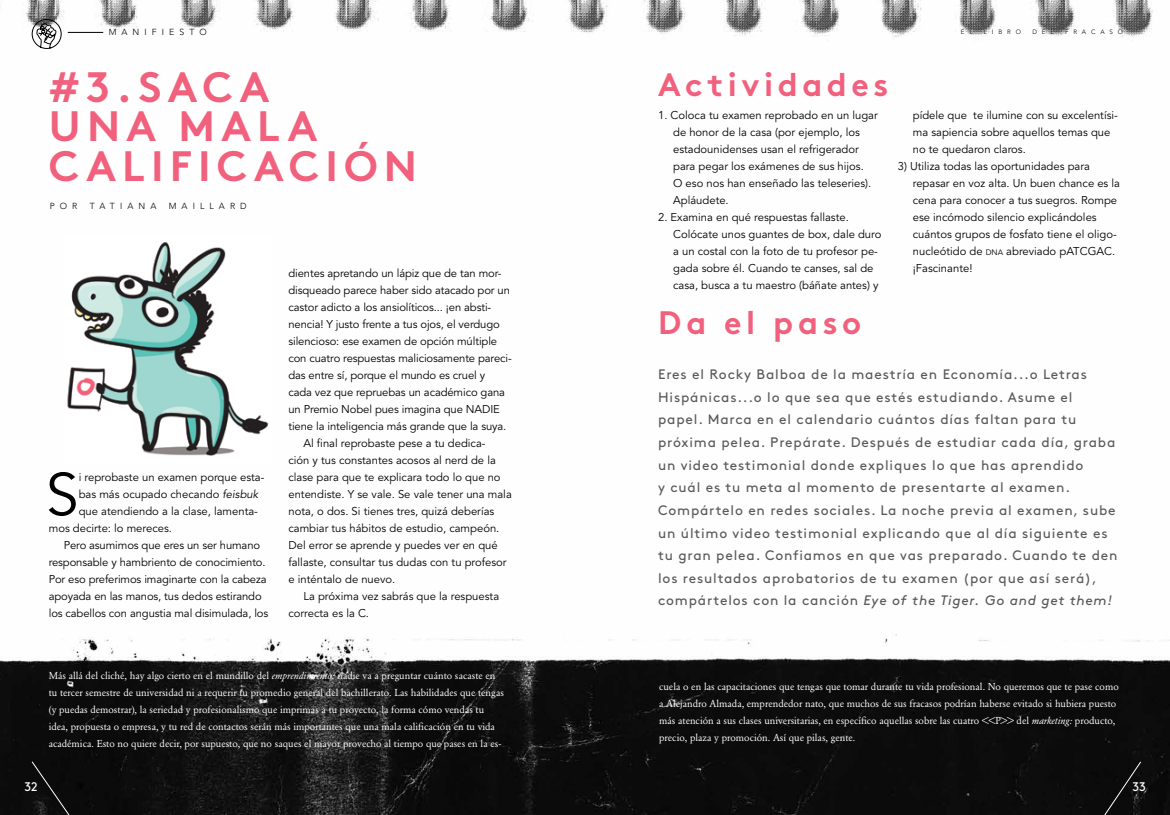
<style>
.page{position:relative;width:1170px;height:815px;background:#fff}
.page>*{position:absolute;margin:0;border:0;box-sizing:border-box;transform-origin:0 0}
.t1{font:59.25px "Avenir";color:#000}
.t2{font:700 42.5px/39.6px "Brown";letter-spacing:.145em;color:#f1617d}
.t3{font:700 32.5px "Brown";letter-spacing:.145em;color:#f1617d}
.t4{font:13.75px/22.6px "Brown";letter-spacing:.06em;color:#58595b}
.t5{font:12.5px "Brown";color:#fff}
.t6{font:11.25px/17px "Avenir";color:#000}
.t7{font:10px/17px "Garamond BE";color:#fff}
.t8{font:300 8.75px "Avenir";letter-spacing:.58em;color:#000}
.t9{font:300 6.25px "Avenir";color:#000}
.s1{font-size:7.88px}
.s2{font-style:italic}
</style>
<div class="page">
<img style="left:0;top:0;width:1153px;height:38px">
<img style="left:0;top:633px;width:1169px;height:182px">
<svg style="left:32px;top:19px;width:29px;height:30px"></svg>
<hr style="left:68px;top:32px;width:35px;height:1px;background:#000">
<img style="left:67px;top:242px;width:202px;height:214px">
<svg style="left:1092px;top:761px;width:48px;height:54px;background:#121212"></svg>
<svg style="left:32px;top:761px;width:50px;height:54px;background:#121212"></svg>
<p class="t8" style="left:109px;top:27px;width:23px">M AN</p>
<p class="t8" style="left:144px;top:27px;width:35px">IFIESTO</p>
<p class="t9" style="left:960px;top:28px;width:12px">E L</p>
<p class="t9" style="left:983px;top:28px;width:31px">L IBRO</p>
<p class="t9" style="left:1032px;top:28px;width:8px">DEL</p>
<p class="t9" style="left:1064px;top:28px;width:18px">F RACASO</p>
<h2 class="t2" style="left:49px;top:63px;width:370px">#3.SACA<br>UNA M ALA<br>CALIFICACIÓN</h2>
<h3 class="t3" style="left:658px;top:59px;width:232px">ACTIVIDADES</h3>
<p class="t6" style="left:673px;top:107px;width:206px;text-indent:-15px">1. Coloca tu examen reprobado en un lugar de honor de la casa (por ejemplo, los estadounidenses usan el refrigerador para pegar los exámenes de sus hijos.<br>O eso nos han enseñado las teleseries).<br>Apláudete.</p>
<p class="t6" style="left:673px;top:209px;width:210px;text-indent:-15px">2. Examina en qué respuestas fallaste.<br>Colócate unos guantes de box, dale duro a un costal con la foto de tu profesor pe&shy;gada sobre él. Cuando te canses, sal de casa, busca a tu maestro (báñate antes) y</p>
<p class="t6" style="left:912px;top:107px;width:207px">pídele que te ilumine con su excelentísi&shy;ma sapiencia sobre aquellos temas que no te quedaron claros.</p>
<p class="t6" style="left:912px;top:158px;width:209px;text-indent:-15px">3) Utiliza todas las oportunidades para repasar en voz alta. Un buen chance es la cena para conocer a tus suegros. Rompe ese incómodo silencio explicándoles cuántos grupos de fosfato tiene el oligo&shy;nucleótido de <span class="s1">dna</span> abreviado pATCGAC. ¡Fascinante!</p>
<p class="t8" style="left:50px;top:201px;width:20px">P OR</p>
<p class="t8" style="left:90px;top:201px;width:19px">T AT</p>
<p class="t8" style="left:120px;top:201px;width:18px">I ANA</p>
<p class="t8" style="left:169px;top:201px;width:42px">MA ILLARD</p>
<p class="t6" style="left:288px;top:265px;width:214px">dientes apretando un lápiz que de tan mor-</p>
<p class="t6" style="left:288px;top:282px;width:223px">disqueado parece haber sido atacado por un</p>
<p class="t6" style="left:288px;top:299px;width:204px">castor adicto a los ansiolíticos... ¡en absti-</p>
<p class="t6" style="left:288px;top:316px;width:213px">nencia! Y justo frente a tus ojos, el verdugo</p>
<p class="t6" style="left:288px;top:333px;width:210px">silencioso: ese examen de opción múltiple</p>
<p class="t6" style="left:288px;top:350px;width:225px">con cuatro respuestas maliciosamente pareci-</p>
<p class="t6" style="left:288px;top:367px;width:198px">das entre sí, porque el mundo es cruel y</p>
<p class="t6" style="left:288px;top:384px;width:218px">cada vez que repruebas un académico gana</p>
<p class="t6" style="left:288px;top:401px;width:213px">un Premio Nobel pues imagina que NADIE</p>
<p class="t6" style="left:288px;top:418px;width:219px">tiene la inteligencia más grande que la suya.</p>
<p class="t6" style="left:303px;top:435px;width:184px">Al final reprobaste pese a tu dedica-</p>
<p class="t6" style="left:288px;top:452px;width:209px">ción y tus constantes acosos al nerd de la</p>
<p class="t6" style="left:288px;top:469px;width:214px">clase para que te explicara todo lo que no</p>
<p class="t6" style="left:288px;top:486px;width:225px">entendiste. Y se vale. Se vale tener una mala</p>
<p class="t6" style="left:288px;top:503px;width:207px">nota, o dos. Si tienes tres, quizá deberías</p>
<p class="t6" style="left:288px;top:520px;width:212px">cambiar tus hábitos de estudio, campeón.</p>
<p class="t6" style="left:288px;top:537px;width:211px">Del error se aprende y puedes ver en qué</p>
<p class="t6" style="left:288px;top:554px;width:220px">fallaste, consultar tus dudas con tu profesor</p>
<p class="t6" style="left:288px;top:571px;width:108px">e inténtalo de nuevo.</p>
<p class="t6" style="left:303px;top:588px;width:197px">La próxima vez sabrás que la respuesta</p>
<p class="t6" style="left:288px;top:605px;width:82px">correcta es la C.</p>
<h3 class="t3" style="left:658px;top:296px;width:204px">D A EL PASO</h3>
<p class="t4" style="left:658px;top:362px;width:461px">Eres el Rocky Balboa de la maestría en Economía...o Letras Hispánicas...o lo que sea que estés estudiando. Asume el papel. Marca en el calendario cuántos días faltan para tu próxima pelea. Prepárate. Después de estudiar cada día, graba un video testimonial donde expliques lo que has aprendido<br>y cuál es tu meta al momento de presentarte al examen.<br>Compártelo en redes sociales. La noche previa al examen, sube un último video testimonial explicando que al día siguiente es tu gran pelea. Confiamos en que vas preparado. Cuando te den los resultados aprobatorios de tu examen (por que así será), compártelos con la canción <span class="s2">Eye of the Tiger. Go and get them!</span></p>
<h1 class="t1" style="left:46px;top:460px;width:34px">S</h1>
<p class="t6" style="left:79px;top:469px;width:187px">i reprobaste un examen porque esta-</p>
<p class="t6" style="left:79px;top:486px;width:181px">bas más ocupado checando <span class="s2">feisbuk</span></p>
<p class="t6" style="left:79px;top:503px;width:181px">que atendiendo a la clase, lamenta-</p>
<p class="t6" style="left:49px;top:520px;width:125px">mos decirte: lo mereces.</p>
<p class="t6" style="left:64px;top:537px;width:198px">Pero asumimos que eres un ser humano</p>
<p class="t6" style="left:49px;top:554px;width:218px">responsable y hambriento de conocimiento.</p>
<p class="t6" style="left:49px;top:571px;width:219px">Por eso preferimos imaginarte con la cabeza</p>
<p class="t6" style="left:49px;top:588px;width:214px">apoyada en las manos, tus dedos estirando</p>
<p class="t6" style="left:49px;top:605px;width:221px">los cabellos con angustia mal disimulada, los</p>
<p class="t7" style="left:49px;top:667px;width:456px">Más allá del cliché, hay algo cierto en el mundillo del <span class="s2">emprendimiento:</span> nadie va a preguntar cuánto sacaste en tu tercer semestre de universidad ni a requerir tu promedio general del bachillerato. Las habilidades que tengas (y puedas demostrar), la seriedad y profesionalismo que imprimas a tu proyecto, la forma cómo vendas tu idea, propuesta o empresa, y tu red de contactos serán más importantes que una mala calificación en tu vida académica. Esto no quiere decir, por supuesto, que no saques el mayor provecho al tiempo que pases en la es-</p>
<p class="t7" style="left:659px;top:678px;width:461px">cuela o en las capacitaciones que tengas que tomar durante tu vida profesional. No queremos que te pase como a Alejandro Almada, emprendedor nato, que muchos de sus fracasos podrían haberse evitado si hubiera puesto más atención a sus clases universitarias, en específico aquellas sobre las cuatro &lt;&lt;P&gt;&gt; del <span class="s2">marketing:</span> producto, precio, plaza y promoción. Así que pilas, gente.</p>
<p class="t5" style="left:24px;top:777px;width:15px">32</p>
<p class="t5" style="left:1132px;top:777px;width:15px">33</p>
</div>
